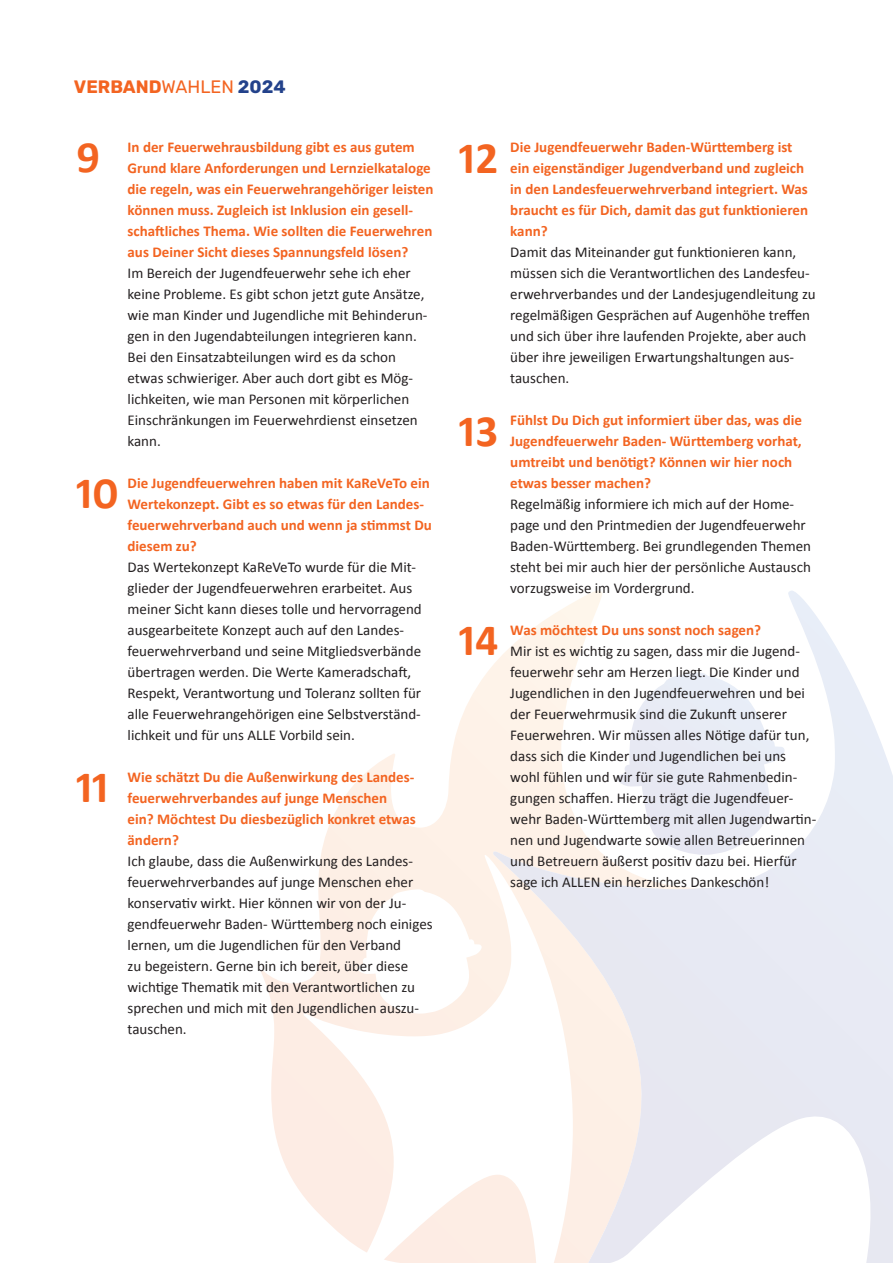
<style>
.page{position:relative;width:893px;height:1263px;background:#fff}
.page>*{position:absolute;margin:0;border:0;box-sizing:border-box;transform-origin:0 0}
.t1{font:700 45px "Calibri";color:#f36421}
.t2{font:700 18px "Rubik";color:#f36421}
.t3{font:15px/21px "Calibri";color:#231f20}
.t4{font:700 15px/21px "Calibri";color:#f36421}
.s1{font-weight:400}
.s2{color:#23428b}
</style>
<div class="page">
<svg style="left:261px;top:666px;width:372px;height:597px"></svg>
<svg style="left:493px;top:591px;width:342px;height:298px"></svg>
<svg style="left:617px;top:672px;width:168px;height:183px"></svg>
<p class="t2" style="left:74px;top:77px;width:213px">VERBAND<span class="s1">WAHLEN</span> <span class="s2">2024</span></p>
<h1 class="t1" style="left:77px;top:125px;width:25px">9</h1>
<h1 class="t1" style="left:77px;top:461px;width:44px">10</h1>
<h1 class="t1" style="left:77px;top:756px;width:34px">11</h1>
<p class="t4" style="left:128px;top:136px;width:307px">In der Feuerwehrausbildung gibt es aus gutem Grund klare Anforderungen und Lernzielkataloge die regeln, was ein Feuerwehrangehöriger leisten können muss. Zugleich ist Inklusion ein gesell&shy;schaftliches Thema. Wie sollten die Feuerwehren aus Deiner Sicht dieses Spannungsfeld lösen?</p>
<p class="t3" style="left:128px;top:262px;width:301px">Im Bereich der Jugendfeuerwehr sehe ich eher keine Probleme. Es gibt schon jetzt gute Ansätze, wie man Kinder und Jugendliche mit Behinderun&shy;gen in den Jugendabteilungen integrieren kann.<br>Bei den Einsatzabteilungen wird es da schon etwas schwieriger. Aber auch dort gibt es Mög&shy;lichkeiten, wie man Personen mit körperlichen Einschränkungen im Feuerwehrdienst einsetzen kann.</p>
<p class="t4" style="left:128px;top:472px;width:306px">Die Jugendfeuerwehren haben mit KaReVeTo ein Wertekonzept. Gibt es so etwas für den Landes&shy;feuerwehrverband auch und wenn ja stimmst Du diesem zu?</p>
<p class="t3" style="left:128px;top:556px;width:296px">Das Wertekonzept KaReVeTo wurde für die Mit&shy;glieder der Jugendfeuerwehren erarbeitet. Aus meiner Sicht kann dieses tolle und hervorragend ausgearbeitete Konzept auch auf den Landes&shy;feuerwehrverband und seine Mitgliedsverbände übertragen werden. Die Werte Kameradschaft, Respekt, Verantwortung und Toleranz sollten für alle Feuerwehrangehörigen eine Selbstverständ&shy;lichkeit und für uns ALLE Vorbild sein.</p>
<p class="t4" style="left:128px;top:766px;width:290px">Wie schätzt Du die Außenwirkung des Landes&shy;feuerwehrverbandes auf junge Menschen ein? Möchtest Du diesbezüglich konkret etwas ändern?</p>
<p class="t3" style="left:128px;top:850px;width:307px">Ich glaube, dass die Außenwirkung des Landes&shy;feuerwehrverbandes auf junge Menschen eher konservativ wirkt. Hier können wir von der Ju&shy;gendfeuerwehr Baden- Württemberg noch einiges lernen, um die Jugendlichen für den Verband<br>zu begeistern. Gerne bin ich bereit, über diese wichtige Thematik mit den Verantwortlichen zu sprechen und mich mit den Jugendlichen auszu&shy;tauschen.</p>
<h1 class="t1" style="left:459px;top:126px;width:40px">12</h1>
<h1 class="t1" style="left:459px;top:399px;width:40px">13</h1>
<h1 class="t1" style="left:459px;top:608px;width:40px">14</h1>
<p class="t4" style="left:510px;top:136px;width:299px">Die Jugendfeuerwehr Baden-Württemberg ist ein eigenständiger Jugendverband und zugleich in den Landesfeuerwehrverband integriert. Was braucht es für Dich, damit das gut funktionieren kann?</p>
<p class="t3" style="left:510px;top:241px;width:307px">Damit das Miteinander gut funktionieren kann, müssen sich die Verantwortlichen des Landesfeu&shy;erwehrverbandes und der Landesjugendleitung zu regelmäßigen Gesprächen auf Augenhöhe treffen und sich über ihre laufenden Projekte, aber auch über ihre jeweiligen Erwartungshaltungen aus&shy;tauschen.</p>
<p class="t4" style="left:510px;top:409px;width:293px">Fühlst Du Dich gut informiert über das, was die Jugendfeuerwehr Baden- Württemberg vorhat, umtreibt und benötigt? Können wir hier noch etwas besser machen?</p>
<p class="t3" style="left:510px;top:493px;width:302px">Regelmäßig informiere ich mich auf der Home&shy;page und den Printmedien der Jugendfeuerwehr Baden-Württemberg. Bei grundlegenden Themen steht bei mir auch hier der persönliche Austausch vorzugsweise im Vordergrund.</p>
<p class="t4" style="left:510px;top:619px;width:252px">Was möchtest Du uns sonst noch sagen?</p>
<p class="t3" style="left:510px;top:640px;width:308px">Mir ist es wichtig zu sagen, dass mir die Jugend&shy;feuerwehr sehr am Herzen liegt. Die Kinder und Jugendlichen in den Jugendfeuerwehren und bei der Feuerwehrmusik sind die Zukunft unserer Feuerwehren. Wir müssen alles Nötige dafür tun, dass sich die Kinder und Jugendlichen bei uns wohl fühlen und wir für sie gute Rahmenbedin&shy;gungen schaffen. Hierzu trägt die Jugendfeuer&shy;wehr Baden-Württemberg mit allen Jugendwartin&shy;nen und Jugendwarte sowie allen Betreuerinnen und Betreuern äußerst positiv dazu bei. Hierfür sage ich ALLEN ein herzliches Dankeschön!</p>
</div>
